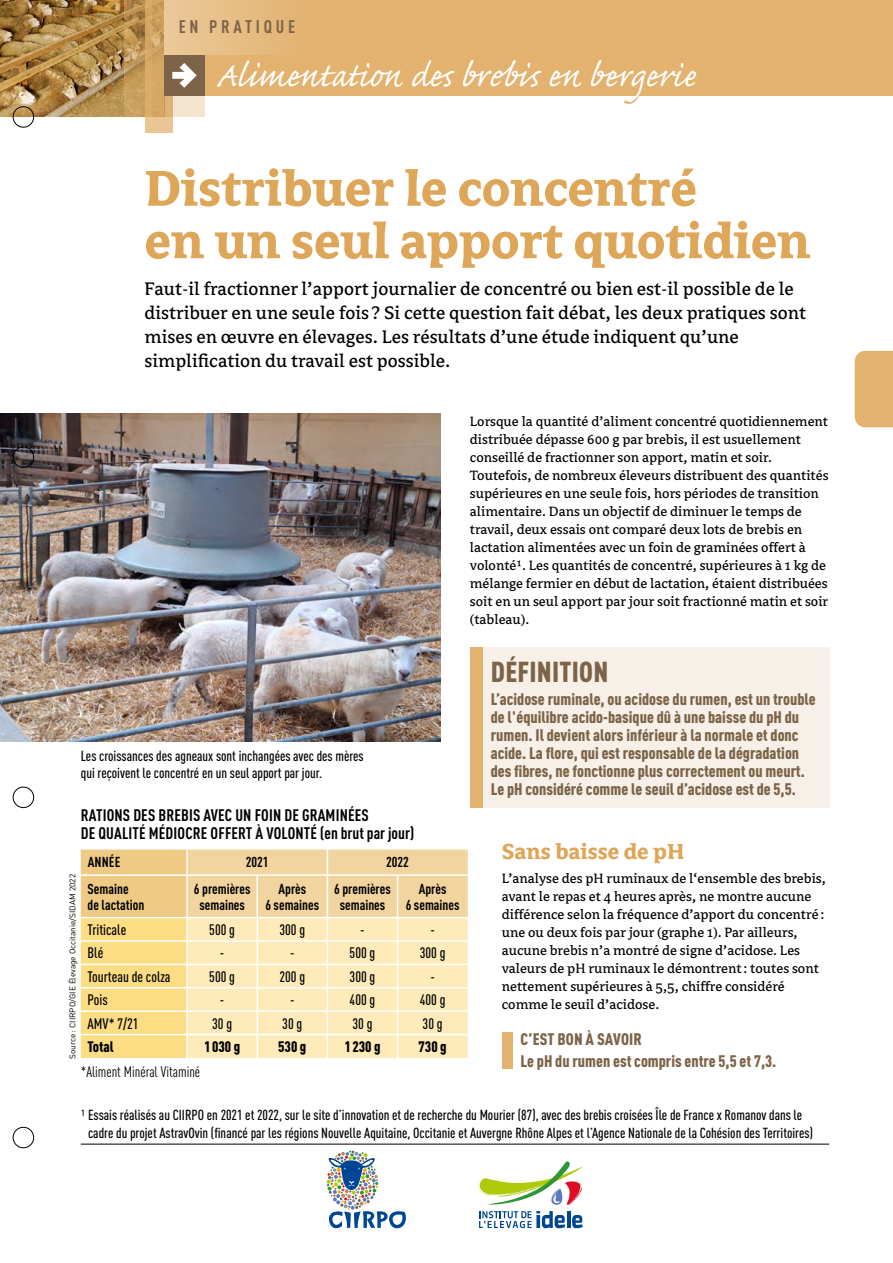
<style>
.page{position:relative;width:893px;height:1263px;background:#fff}
.page>*{position:absolute;margin:0;border:0;box-sizing:border-box;transform-origin:0 0}
.t1{font:700 55.5px/52.5px "Avance Pro";color:#dda658}
.t2{font:43.5px "Caflisch Script Pro";color:#fff}
.t3{font:900 condensed 28.5px "DIN Pro";letter-spacing:.01em;color:#7d6448}
.t4{font:700 24px "Avance Pro";color:#dda658}
.t5{font:20.25px/24px "Avance Pro";color:#000}
.t6{font:700 condensed 18px "DIN Pro";letter-spacing:.21em;color:#7d6448}
.t7{font:900 condensed 16.5px/18px "DIN Pro";color:#7d6448}
.t8{font:700 condensed 16.5px/18.8px "DIN Pro";letter-spacing:.01em;color:#000}
.t9{font:15px/18px "Avance Pro";color:#000}
.t10{font:500 condensed 15px "DIN Pro";color:#000}
.t11{font:900 condensed 15px "DIN Pro";color:#000}
.t12{font:condensed 15px "DIN Pro";color:#000}
.t13{font:500 condensed 14.4px/17.2px "DIN Pro";color:#000}
.t14{font:700 condensed 14.25px/16.5px "DIN Pro";color:#000;text-align:center}
.t15{font:8.25px "DIN Pro";color:#000}
</style>
<div class="page">
<svg style="left:327px;top:1150px;width:79px;height:78px"></svg>
<svg style="left:479px;top:1211px;width:86px;height:17px"></svg>
<hr style="left:567px;top:1211px;width:3px;height:17px;background:#014694">
<svg style="left:572px;top:1215px;width:10px;height:13px"></svg>
<svg style="left:478px;top:1161px;width:105px;height:44px"></svg>
<hr style="left:81px;top:1144px;width:748px;height:1px;background:#000">
<img style="left:0;top:414px;width:440px;height:327px">
<div style="left:855px;top:351px;width:38px;height:76px;background:#e2b26e"></div>
<img style="left:0;top:0;width:124px;height:117px">
<div style="left:164px;top:0;width:729px;height:96px;background:#e2b26e"></div>
<svg style="left:145px;top:0;width:28px;height:132px;background:#d6ab6d"></svg>
<svg style="left:124px;top:0;width:28px;height:117px;background:#c3995a"></svg>
<svg style="left:164px;top:96px;width:41px;height:21px"></svg>
<div style="left:164px;top:55px;width:41px;height:41px;background:#7d6448"></div>
<svg style="left:172px;top:63px;width:25px;height:25px"></svg>
<div style="left:164px;top:0;width:151px;height:55px;background:linear-gradient(to right,#eac99a,#e2b26e)"></div>
<div style="left:482px;top:648px;width:347px;height:160px;background:#f7f0e8"></div>
<div style="left:470px;top:648px;width:13px;height:160px;background:#e2b26e"></div>
<svg style="left:81px;top:849px;width:387px;height:209px;background:#f9e1a9"></svg>
<hr style="left:81px;top:874px;width:106px;height:2px;background:#fff">
<hr style="left:187px;top:874px;width:70px;height:2px;background:#fff">
<hr style="left:257px;top:874px;width:70px;height:2px;background:#fff">
<hr style="left:327px;top:874px;width:71px;height:2px;background:#fff">
<hr style="left:398px;top:874px;width:70px;height:2px;background:#fff">
<div style="left:502px;top:1032px;width:10px;height:37px;background:#e2b26e"></div>
<div style="left:13px;top:106px;width:21px;height:22px;border:1px solid #000;border-radius:50%"></div>
<div style="left:13px;top:446px;width:21px;height:22px;border:1px solid #000;border-radius:50%"></div>
<div style="left:13px;top:787px;width:21px;height:21px;border:1px solid #000;border-radius:50%"></div>
<div style="left:13px;top:1127px;width:21px;height:21px;border:1px solid #000;border-radius:50%"></div>
<p class="t6" style="left:179px;top:16px;width:118px">EN PRATIQUE</p>
<h2 class="t2" style="left:216px;top:53px;width:481px">Alimentation des brebis en bergerie</h2>
<h1 class="t1" style="left:145px;top:165px;width:667px">Distribuer le concentré<br>en un seul apport quotidien</h1>
<p class="t5" style="left:145px;top:277px;width:663px">Faut-il fractionner l’apport journalier de concentré ou bien est-il possible de le distribuer en une seule fois ? Si cette question fait débat, les deux pratiques sont mises en œuvre en élevages. Les résultats d’une étude indiquent qu’une simplification du travail est possible.</p>
<p class="t13" style="left:81px;top:747px;width:284px">Les croissances des agneaux sont inchangées avec des mères qui reçoivent le concentré en un seul apport par jour.</p>
<p class="t9" style="left:470px;top:412px;width:360px">Lorsque la quantité d’aliment concentré quotidiennement distribuée dépasse 600 g par brebis, il est usuellement conseillé de fractionner son apport, matin et soir.<br>Toutefois, de nombreux éleveurs distribuent des quantités supérieures en une seule fois, hors périodes de transition alimentaire. Dans un objectif de diminuer le temps de travail, deux essais ont comparé deux lots de brebis en lactation alimentées avec un foin de graminées offert à volonté¹. Les quantités de concentré, supérieures à 1 kg de mélange fermier en début de lactation, étaient distribuées soit en un seul apport par jour soit fractionné matin et soir (tableau).</p>
<h3 class="t3" style="left:491px;top:654px;width:119px">DÉFINITION</h3>
<p class="t7" style="left:491px;top:689px;width:327px">L’acidose ruminale, ou acidose du rumen, est un trouble de l'équilibre acido-basique dû à une baisse du pH du rumen. Il devient alors inférieur à la normale et donc acide. La flore, qui est responsable de la dégradation des fibres, ne fonctionne plus correctement ou meurt.<br>Le pH considéré comme le seuil d’acidose est de 5,5.</p>
<p class="t8" style="left:81px;top:805px;width:335px">RATIONS DES BREBIS AVEC UN FOIN DE GRAMINÉES<br>DE QUALITÉ MÉDIOCRE OFFERT À VOLONTÉ (en brut par jour)</p>
<p class="t14" style="left:88px;top:854px;width:34px">ANNÉE</p>
<p class="t14" style="left:246px;top:854px;width:24px">2021</p>
<p class="t14" style="left:386px;top:854px;width:24px">2022</p>
<p class="t14" style="left:88px;top:880px;width:58px;text-align:left">Semaine<br>de lactation</p>
<p class="t14" style="left:194px;top:880px;width:58px">6 premières semaines</p>
<p class="t14" style="left:265px;top:880px;width:55px">Après<br>6 semaines</p>
<p class="t14" style="left:334px;top:880px;width:58px">6 premières semaines</p>
<p class="t14" style="left:406px;top:880px;width:55px">Après<br>6 semaines</p>
<p class="t10" style="left:88px;top:921px;width:40px">Triticale</p>
<p class="t10" style="left:209px;top:921px;width:27px">500 g</p>
<p class="t10" style="left:279px;top:921px;width:27px">300 g</p>
<p class="t10" style="left:360px;top:921px;width:6px">-</p>
<p class="t10" style="left:430px;top:921px;width:6px">-</p>
<p class="t10" style="left:88px;top:944px;width:17px">Blé</p>
<p class="t10" style="left:220px;top:944px;width:6px">-</p>
<p class="t10" style="left:290px;top:944px;width:6px">-</p>
<p class="t10" style="left:350px;top:944px;width:27px">500 g</p>
<p class="t10" style="left:420px;top:944px;width:27px">300 g</p>
<p class="t10" style="left:88px;top:967px;width:84px">Tourteau de colza</p>
<p class="t10" style="left:209px;top:967px;width:27px">500 g</p>
<p class="t10" style="left:279px;top:967px;width:27px">200 g</p>
<p class="t10" style="left:350px;top:967px;width:27px">300 g</p>
<p class="t10" style="left:430px;top:967px;width:6px">-</p>
<p class="t10" style="left:88px;top:991px;width:22px">Pois</p>
<p class="t10" style="left:220px;top:991px;width:6px">-</p>
<p class="t10" style="left:290px;top:991px;width:6px">-</p>
<p class="t10" style="left:350px;top:991px;width:27px">400 g</p>
<p class="t10" style="left:420px;top:991px;width:27px">400 g</p>
<p class="t10" style="left:88px;top:1014px;width:53px">AMV* 7/21</p>
<p class="t10" style="left:212px;top:1014px;width:22px">30g</p>
<p class="t10" style="left:282px;top:1014px;width:22px">30g</p>
<p class="t10" style="left:352px;top:1014px;width:22px">30g</p>
<p class="t10" style="left:423px;top:1014px;width:22px">30g</p>
<p class="t11" style="left:88px;top:1038px;width:28px">Total</p>
<p class="t11" style="left:204px;top:1038px;width:38px">1030g</p>
<p class="t11" style="left:278px;top:1038px;width:30px">530 g</p>
<p class="t11" style="left:344px;top:1038px;width:38px">1230g</p>
<p class="t11" style="left:419px;top:1038px;width:30px">730 g</p>
<p class="t12" style="left:81px;top:1063px;width:121px">*Aliment Minéral Vitaminé</p>
<h3 class="t4" style="left:502px;top:838px;width:184px">Sans baisse de pH</h3>
<p class="t9" style="left:502px;top:870px;width:326px">L’analyse des pH ruminaux de l‘ensemble des brebis, avant le repas et 4 heures après, ne montre aucune différence selon la fréquence d’apport du concentré : une ou deux fois par jour (graphe 1). Par ailleurs, aucune brebis n’a montré de signe d’acidose. Les valeurs de pH ruminaux le démontrent: toutes sont nettement supérieures à 5,5, chiffre considéré comme le seuil d’acidose.</p>
<p class="t7" style="left:520px;top:1027px;width:257px;line-height:22.2px">C’EST BON À SAVOIR<br>Le pH du rumen est compris entre 5,5 et 7,3.</p>
<p class="t13" style="left:88px;top:1106px;width:727px;text-indent:-7px">¹ Essais réalisés au CIIRPO en 2021 et 2022, sur le site d’innovation et de recherche du Mourier (87), avec des brebis croisées Île de France x Romanov dans le cadre du projet AstravOvin (financé par les régions Nouvelle Aquitaine, Occitanie et Auvergne Rhône Alpes et l’Agence Nationale de la Cohésion des Territoires)</p>
<p class="t15" style="left:67px;top:1059px;width:186px;rotate:-90deg">Source: CIIRPO/GIE Élevage Occitanie/SIDAM 2022</p>
</div>
